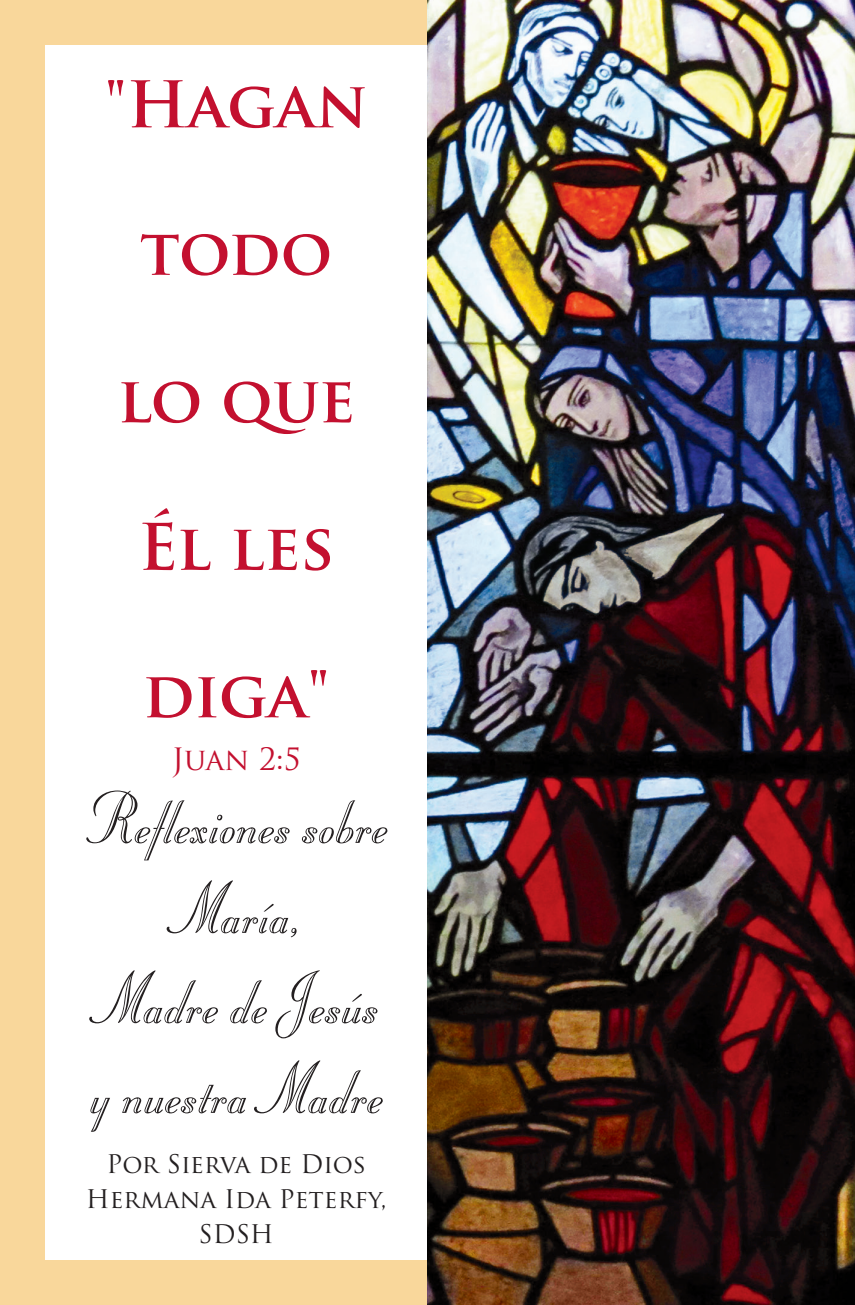
<style>
.page{position:relative;width:855px;height:1305px;background:#fff}
.page>*{position:absolute;margin:0;border:0;box-sizing:border-box;transform-origin:0 0}
.t1{font:75px/90px "Studio Normal";color:#231f20;text-align:center}
.t2{font:700 62.5px "Trajan Pro";color:#c3102f}
.t3{font:30px "Trajan Pro";color:#c3102f}
.t4{font:25px/35px "Trajan Pro";color:#231f20;text-align:center}
</style>
<div class="page">
<div style="left:0;top:0;width:428px;height:1305px;background:#f9d79b"></div>
<div style="left:45px;top:45px;width:765px;height:1215px;background:#fff"></div>
<img style="left:428px;top:0;width:427px;height:1305px">
<p class="t2" style="left:104px;top:66px;width:265px">"Hagan</p>
<p class="t2" style="left:140px;top:213px;width:194px">todo</p>
<p class="t2" style="left:117px;top:361px;width:239px">lo que</p>
<p class="t2" style="left:138px;top:508px;width:197px">Él les</p>
<p class="t2" style="left:143px;top:656px;width:189px">diga"</p>
<p class="t3" style="left:172px;top:740px;width:131px">Juan 2:5</p>
<p class="t1" style="left:85px;top:768px;width:304px">Reflexiones sobre<br>María,</p>
<p class="t1" style="left:94px;top:948px;width:286px">Madre de Jesús</p>
<p class="t1" style="left:89px;top:1038px;width:295px">y nuestra Madre</p>
<p class="t4" style="left:106px;top:1146px;width:261px">Por Sierva de Dios</p>
<p class="t4" style="left:86px;top:1181px;width:302px">Hermana Ida Peterfy,<br>SDSH</p>
</div>
